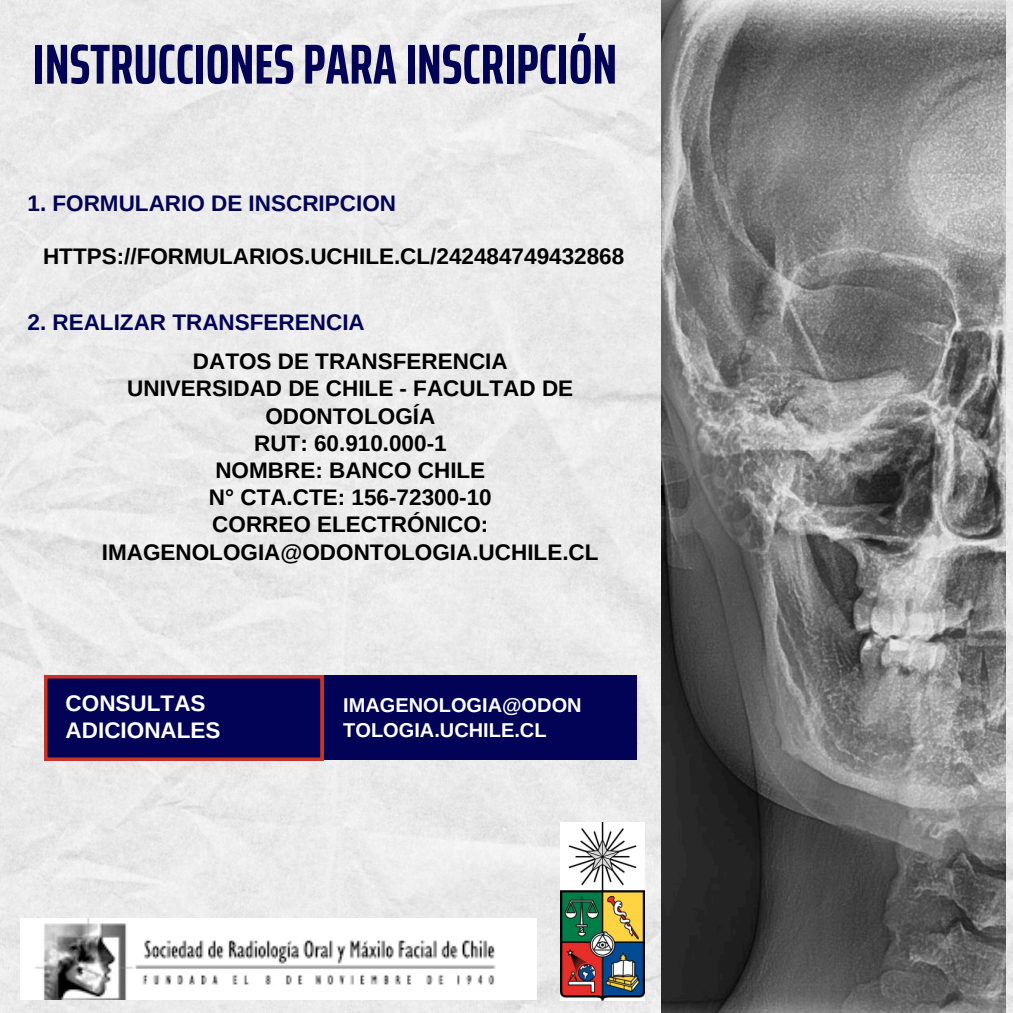
<style>
.page{position:relative;width:1013px;height:1013px;background:#fff}
.page>*{position:absolute;margin:0;border:0;box-sizing:border-box;transform-origin:0 0}
.t1{font:700 extra-condensed 56.38px "Saira";color:#020356}
.t2{font:700 22.5px/27.2px "Arimo";color:#000;text-align:center}
.t3{font:700 22.5px "Arimo";color:#020356}
.t4{font:700 22.5px/27.2px "Arimo";color:#fff}
.t5{font:700 20px/24.4px "Arimo";color:#fff}
</style>
<div class="page">
<div style="left:0;top:0;width:1012px;height:1012px;background:#ebebeb"></div>
<img style="left:661px;top:0;width:344px;height:1012px">
<img style="left:560px;top:822px;width:84px;height:178px">
<img style="left:20px;top:918px;width:516px;height:81px">
<div style="left:45px;top:675px;width:591px;height:85px;background:#020356"></div>
<h2 class="t1" style="left:33px;top:20px;width:585px">INSTRUCCIONES PARA INSCRIPCIÓN</h2>
<h2 class="t3" style="left:27px;top:191px;width:370px">1. FORMULARIO DE INSCRIPCION</h2>
<p class="t2" style="left:43px;top:243px;width:582px">HTTPS://FORMULARIOS.UCHILE.CL/242484749432868</p>
<h2 class="t3" style="left:27px;top:309px;width:339px">2. REALIZAR TRANSFERENCIA</h2>
<h2 class="t2" style="left:102px;top:348px;width:498px">DATOS DE TRANSFERENCIA<br>UNIVERSIDAD DE CHILE - FACULTAD DE<br>ODONTOLOGÍA<br>RUT: 60.910.000-1<br>NOMBRE: BANCO CHILE<br>N° CTA.CTE: 156-72300-10<br>CORREO ELECTRÓNICO:<br>IMAGENOLOGIA@ODONTOLOGIA.UCHILE.CL</h2>
<p class="t4" style="left:66px;top:689px;width:156px">CONSULTAS<br>ADICIONALES</p>
<h2 class="t5" style="left:343px;top:693px;width:240px">IMAGENOLOGIA@ODON<br>TOLOGIA.UCHILE.CL</h2>
</div>
